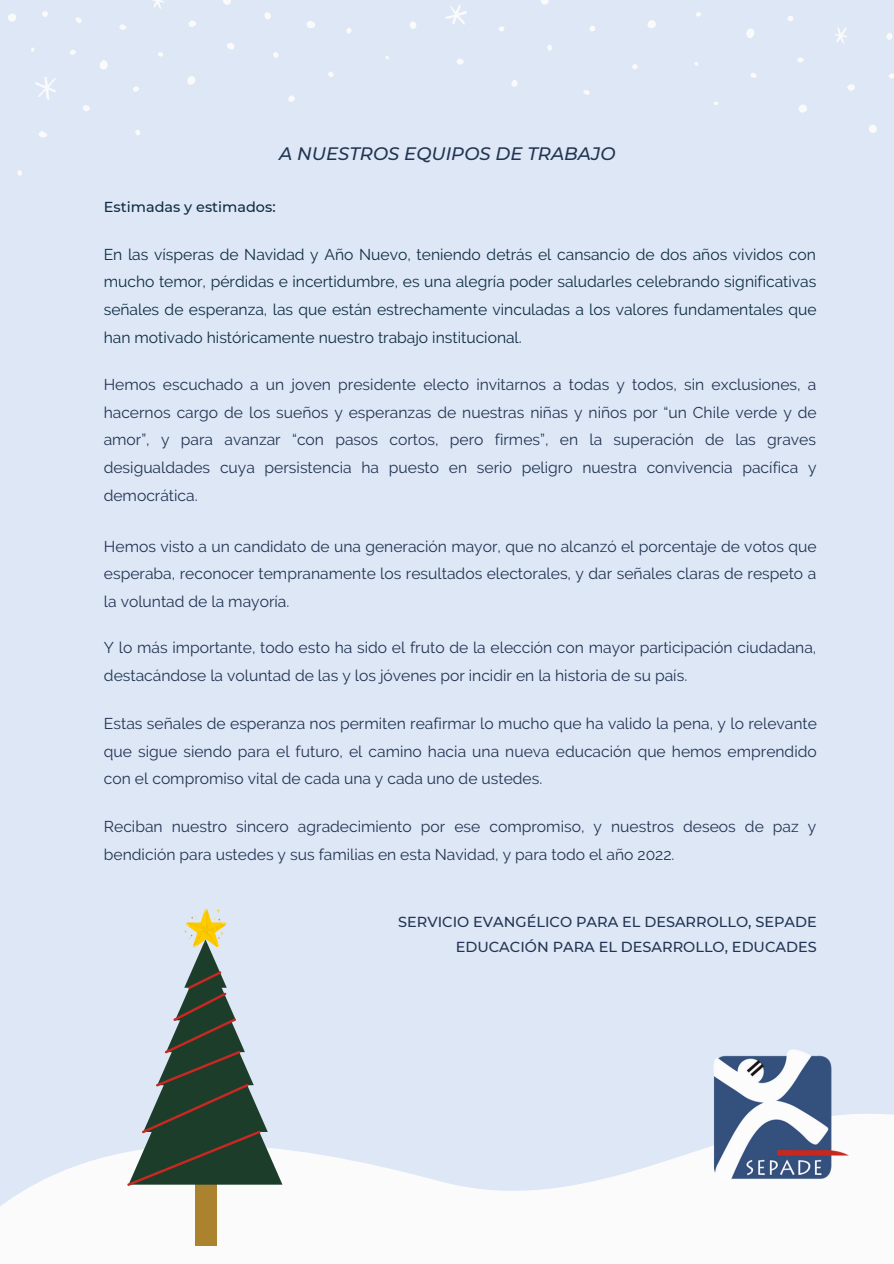
<style>
.page{position:relative;width:894px;height:1264px;background:#fff}
.page>*{position:absolute;margin:0;border:0;box-sizing:border-box;transform-origin:0 0}
.t1{font:italic 500 18px "Montserrat";color:#223452}
.t2{font:15.6px/27.8px "Raleway";color:#223452;text-align:justify}
.t3{font:15.6px/27.8px "Raleway";color:#0f2d43;text-align:justify}
.t4{font:500 14.4px "Montserrat";color:#223452}
.t5{font:500 14.4px "Montserrat";color:#0f2d43}
</style>
<div class="page">
<div style="left:0;top:0;width:893px;height:1263px;background:#dde7f6"></div>
<svg style="left:0;top:1114px;width:893px;height:149px;fill:#fbfbfb"></svg>
<img style="left:682px;top:1049px;width:180px;height:150px">
<div style="left:195px;top:1178px;width:21px;height:67px;background:#ab822d"></div>
<svg style="left:127px;top:908px;width:155px;height:277px"></svg>
<svg style="left:227px;top:43px;width:8px;height:7px"></svg>
<svg style="left:306px;top:21px;width:9px;height:7px"></svg>
<svg style="left:8px;top:14px;width:8px;height:8px"></svg>
<svg style="left:39px;top:131px;width:8px;height:7px"></svg>
<svg style="left:541px;top:0;width:7px;height:5px"></svg>
<svg style="left:288px;top:95px;width:7px;height:7px"></svg>
<svg style="left:70px;top:50px;width:6px;height:5px"></svg>
<svg style="left:886px;top:33px;width:6px;height:7px"></svg>
<svg style="left:746px;top:29px;width:8px;height:9px"></svg>
<svg style="left:694px;top:62px;width:4px;height:4px"></svg>
<svg style="left:133px;top:86px;width:6px;height:6px"></svg>
<svg style="left:457px;top:58px;width:6px;height:7px"></svg>
<svg style="left:410px;top:21px;width:6px;height:8px"></svg>
<svg style="left:328px;top:71px;width:6px;height:6px"></svg>
<svg style="left:31px;top:48px;width:4px;height:4px"></svg>
<svg style="left:223px;top:0;width:8px;height:5px"></svg>
<svg style="left:42px;top:11px;width:6px;height:6px"></svg>
<svg style="left:100px;top:60px;width:8px;height:10px"></svg>
<svg style="left:189px;top:21px;width:7px;height:6px"></svg>
<svg style="left:119px;top:24px;width:7px;height:6px"></svg>
<svg style="left:17px;top:170px;width:5px;height:6px"></svg>
<svg style="left:187px;top:76px;width:8px;height:9px"></svg>
<svg style="left:264px;top:12px;width:7px;height:8px"></svg>
<svg style="left:499px;top:26px;width:5px;height:5px"></svg>
<svg style="left:751px;top:73px;width:5px;height:5px"></svg>
<svg style="left:647px;top:20px;width:9px;height:8px"></svg>
<svg style="left:696px;top:12px;width:4px;height:5px"></svg>
<svg style="left:632px;top:64px;width:5px;height:5px"></svg>
<svg style="left:798px;top:104px;width:9px;height:9px"></svg>
<svg style="left:787px;top:16px;width:6px;height:5px"></svg>
<svg style="left:583px;top:90px;width:6px;height:5px"></svg>
<svg style="left:869px;top:125px;width:8px;height:8px"></svg>
<svg style="left:547px;top:45px;width:5px;height:6px"></svg>
<svg style="left:83px;top:105px;width:7px;height:6px"></svg>
<svg style="left:797px;top:57px;width:6px;height:6px"></svg>
<svg style="left:888px;top:73px;width:5px;height:6px"></svg>
<svg style="left:445px;top:5px;width:22px;height:20px"></svg>
<svg style="left:835px;top:27px;width:12px;height:17px"></svg>
<svg style="left:153px;top:0;width:11px;height:9px"></svg>
<svg style="left:847px;top:84px;width:8px;height:7px"></svg>
<svg style="left:273px;top:52px;width:5px;height:6px"></svg>
<svg style="left:158px;top:52px;width:5px;height:5px"></svg>
<svg style="left:346px;top:28px;width:6px;height:6px"></svg>
<svg style="left:76px;top:17px;width:6px;height:6px"></svg>
<svg style="left:589px;top:26px;width:6px;height:5px"></svg>
<svg style="left:135px;top:129px;width:5px;height:7px"></svg>
<svg style="left:511px;top:80px;width:6px;height:7px"></svg>
<svg style="left:714px;top:101px;width:4px;height:4px"></svg>
<svg style="left:35px;top:77px;width:21px;height:23px"></svg>
<p class="t1" style="left:279px;top:142px;width:338px">A NUESTROS EQUIPOS DE TRABAJO</p>
<p class="t5" style="left:104px;top:197px;width:173px">Estimadas y estimados:</p>
<p class="t3" style="left:104px;top:240px;width:714px">En las vísperas de Navidad y Año Nuevo, teniendo detrás el cansancio de dos años vividos con mucho temor, pérdidas e incertidumbre, es una alegría poder saludarles celebrando significativas señales de esperanza, las que están estrechamente vinculadas a los valores fundamentales que han motivado históricamente nuestro trabajo institucional.</p>
<p class="t2" style="left:104px;top:370px;width:714px">Hemos escuchado a un joven presidente electo invitarnos a todas y todos, sin exclusiones, a hacernos cargo de los sueños y esperanzas de nuestras niñas y niños por “un Chile verde y de amor”, y para avanzar “con pasos cortos, pero firmes”, en la superación de las graves desigualdades cuya persistencia ha puesto en serio peligro nuestra convivencia pacífica y democrática.</p>
<p class="t2" style="left:104px;top:532px;width:714px">Hemos visto a un candidato de una generación mayor, que no alcanzó el porcentaje de votos que esperaba, reconocer tempranamente los resultados electorales, y dar señales claras de respeto a la voluntad de la mayoría.</p>
<p class="t2" style="left:104px;top:633px;width:713px">Y lo más importante, todo esto ha sido el fruto de la elección con mayor participación ciudadana, destacándose la voluntad de las y los jóvenes por incidir en la historia de su país.</p>
<p class="t2" style="left:104px;top:709px;width:714px">Estas señales de esperanza nos permiten reafirmar lo mucho que ha valido la pena, y lo relevante que sigue siendo para el futuro, el camino hacia una nueva educación que hemos emprendido con el compromiso vital de cada una y cada uno de ustedes.</p>
<p class="t2" style="left:104px;top:813px;width:713px">Reciban nuestro sincero agradecimiento por ese compromiso, y nuestros deseos de paz y bendición para ustedes y sus familias en esta Navidad, y para todo el año 2022.</p>
<p class="t4" style="left:398px;top:912px;width:420px">SERVICIO EVANGÉLICO PARA EL DESARROLLO, SEPADE</p>
<p class="t4" style="left:455px;top:938px;width:362px">EDUCACIÓN PARA EL DESARROLLO, EDUCADES</p>
</div>
